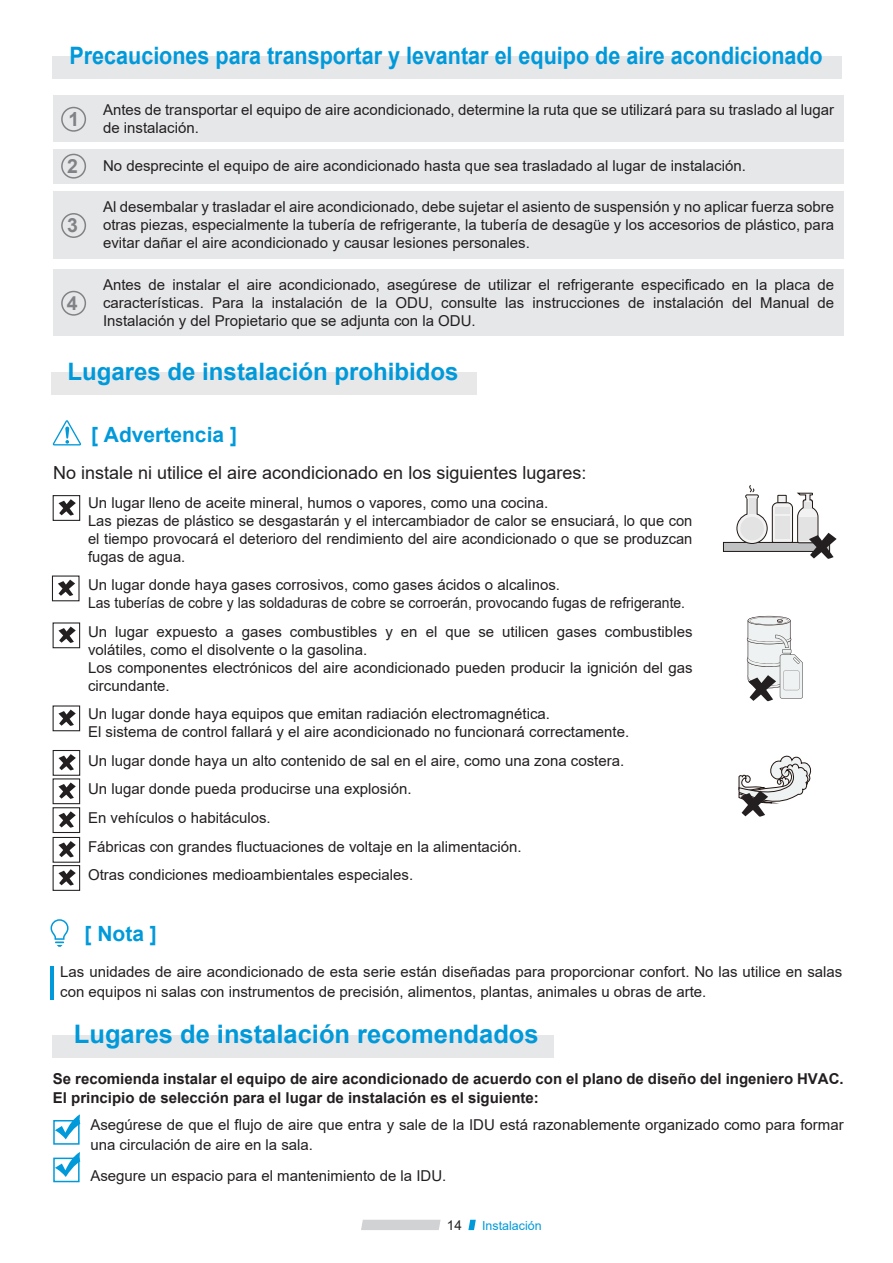
<style>
.page{position:relative;width:893px;height:1263px;background:#fff}
.page>*{position:absolute;margin:0;border:0;box-sizing:border-box;transform-origin:0 0}
.t1{font:700 25.5px "Arial";color:#0099da}
.t2{font:700 24px "Arial";color:#0099da;scale:.9 1}
.t3{font:700 24px "Arial";color:#0099da}
.t4{font:700 21px "Arial";color:#0099da}
.t5{font:700 19.5px "Arial";color:#808285}
.t6{font:18px "Arial";color:#231f20}
.t7{font:15px/18px "Arial";color:#231f20}
.t8{font:700 15px/19.2px "Arial";color:#231f20}
.t9{font:13.5px "Arial";color:#231f20}
.t10{font:12.45px "Arial";color:#0099da}
</style>
<div class="page">
<svg style="left:361px;top:1220px;width:80px;height:10px"></svg>
<svg style="left:468px;top:1220px;width:8px;height:10px"></svg>
<hr style="left:51px;top:966px;width:3px;height:34px;background:#0099da">
<svg style="left:50px;top:919px;width:19px;height:28px"></svg>
<svg style="left:53px;top:420px;width:28px;height:25px"></svg>
<div style="left:51px;top:373px;width:425px;height:22px;background:#e8e8e9"></div>
<svg style="left:747px;top:616px;width:56px;height:85px"></svg>
<svg style="left:738px;top:755px;width:74px;height:62px"></svg>
<div style="left:53px;top:495px;width:27px;height:26px;border:1px solid #231f20"></div>
<svg style="left:59px;top:499px;width:17px;height:17px"></svg>
<div style="left:52px;top:575px;width:28px;height:26px;border:1px solid #231f20"></div>
<svg style="left:58px;top:580px;width:17px;height:16px"></svg>
<div style="left:53px;top:622px;width:27px;height:26px;border:1px solid #231f20"></div>
<svg style="left:58px;top:627px;width:18px;height:16px"></svg>
<div style="left:53px;top:705px;width:27px;height:26px;border:1px solid #231f20"></div>
<svg style="left:58px;top:710px;width:18px;height:16px"></svg>
<div style="left:53px;top:750px;width:27px;height:26px;border:1px solid #231f20"></div>
<svg style="left:59px;top:754px;width:17px;height:16px"></svg>
<div style="left:53px;top:778px;width:27px;height:26px;border:1px solid #231f20"></div>
<svg style="left:58px;top:782px;width:18px;height:17px"></svg>
<div style="left:53px;top:807px;width:27px;height:26px;border:1px solid #231f20"></div>
<svg style="left:58px;top:811px;width:18px;height:17px"></svg>
<div style="left:53px;top:837px;width:27px;height:26px;border:1px solid #231f20"></div>
<svg style="left:58px;top:841px;width:18px;height:16px"></svg>
<div style="left:53px;top:865px;width:27px;height:26px;border:1px solid #231f20"></div>
<svg style="left:58px;top:869px;width:18px;height:16px"></svg>
<div style="left:53px;top:1157px;width:27px;height:25px;border:2px solid #0099da"></div>
<svg style="left:55px;top:1152px;width:25px;height:25px"></svg>
<div style="left:53px;top:1120px;width:27px;height:25px;border:2px solid #0099da"></div>
<svg style="left:55px;top:1114px;width:25px;height:25px"></svg>
<div style="left:53px;top:1035px;width:501px;height:23px;background:#e6e7e9"></div>
<div style="left:723px;top:542px;width:107px;height:10px;background:#bfc1c3;border:1px solid #211814"></div>
<svg style="left:736px;top:485px;width:101px;height:74px"></svg>
<div style="left:740px;top:517px;width:24px;height:23px;background:#e3e3e3;border-radius:50%"></div>
<div style="left:749px;top:498px;width:6px;height:15px;background:#e3e3e3"></div>
<div style="left:53px;top:192px;width:791px;height:67px;background:#e6e7e9"></div>
<svg style="left:61px;top:213px;width:25px;height:25px"></svg>
<div style="left:53px;top:149px;width:791px;height:34px;background:#e6e7e9"></div>
<svg style="left:61px;top:154px;width:25px;height:25px"></svg>
<div style="left:53px;top:269px;width:791px;height:66px;background:#e6e7e9"></div>
<svg style="left:61px;top:291px;width:25px;height:25px"></svg>
<div style="left:53px;top:56px;width:789px;height:23px;background:#e6e7e9"></div>
<div style="left:53px;top:95px;width:791px;height:47px;background:#e6e7e9"></div>
<svg style="left:61px;top:107px;width:25px;height:25px"></svg>
<h2 class="t2" style="left:69px;top:38px;width:838px">Precauciones para transportar y levantar el equipo de aire acondicionado</h2>
<p class="t7" style="left:103px;top:100px;width:733px">Antes de transportar el equipo de aire acondicionado, determine la ruta que se utilizará para su traslado al lugar de instalación.</p>
<h3 class="t5" style="left:68px;top:105px;width:12px">1</h3>
<h3 class="t5" style="left:67px;top:152px;width:12px">2</h3>
<h3 class="t5" style="left:67px;top:211px;width:12px">3</h3>
<h3 class="t5" style="left:67px;top:289px;width:12px">4</h3>
<p class="t7" style="left:103px;top:156px;width:644px">No desprecinte el equipo de aire acondicionado hasta que sea trasladado al lugar de instalación.</p>
<p class="t7" style="left:103px;top:198px;width:733px;text-align:justify">Al desembalar y trasladar el aire acondicionado, debe sujetar el asiento de suspensión y no aplicar fuerza sobre otras piezas, especialmente la tubería de refrigerante, la tubería de desagüe y los accesorios de plástico, para evitar dañar el aire acondicionado y causar lesiones personales.</p>
<p class="t7" style="left:103px;top:275px;width:733px;text-align:justify">Antes de instalar el aire acondicionado, asegúrese de utilizar el refrigerante especificado en la placa de características. Para la instalación de la ODU, consulte las instrucciones de instalación del Manual de Instalación y del Propietario que se adjunta con la ODU.</p>
<h2 class="t3" style="left:68px;top:355px;width:392px">Lugares de instalación prohibidos</h2>
<h3 class="t4" style="left:91px;top:420px;width:147px">[ Advertencia ]</h3>
<p class="t6" style="left:53px;top:460px;width:535px">No instale ni utilice el aire acondicionado en los siguientes lugares:</p>
<p class="t7" style="left:88px;top:493px;width:606px">Un lugar lleno de aceite mineral, humos o vapores, como una cocina.<br>Las piezas de plástico se desgastarán y el intercambiador de calor se ensuciará, lo que con el tiempo provocará el deterioro del rendimiento del aire acondicionado o que se produzcan fugas de agua.</p>
<p class="t7" style="left:88px;top:576px;width:599px">Un lugar donde haya gases corrosivos, como gases ácidos o alcalinos.<br>Las tuberías de cobre y las soldaduras de cobre se corroerán, provocando fugas de refrigerante.</p>
<p class="t7" style="left:88px;top:622px;width:606px">Un lugar expuesto a gases combustibles y en el que se utilicen gases combustibles volátiles, como el disolvente o la gasolina.<br>Los componentes electrónicos del aire acondicionado pueden producir la ignición del gas circundante.</p>
<p class="t7" style="left:88px;top:705px;width:543px">Un lugar donde haya equipos que emitan radiación electromagnética.<br>El sistema de control fallará y el aire acondicionado no funcionará correctamente.</p>
<p class="t7" style="left:88px;top:746px;width:538px;line-height:28.5px">Un lugar donde haya un alto contenido de sal en el aire, como una zona costera.<br>Un lugar donde pueda producirse una explosión.<br>En vehículos o habitáculos.<br>Fábricas con grandes fluctuaciones de voltaje en la alimentación.<br>Otras condiciones medioambientales especiales.</p>
<h3 class="t4" style="left:85px;top:919px;width:74px">[ Nota ]</h3>
<p class="t7" style="left:60px;top:962px;width:784px;line-height:19.5px">Las unidades de aire acondicionado de esta serie están diseñadas para proporcionar confort. No las utilice en salas con equipos ni salas con instrumentos de precisión, alimentos, plantas, animales u obras de arte.</p>
<h1 class="t1" style="left:74px;top:1016px;width:466px">Lugares de instalación recomendados</h1>
<p class="t8" style="left:53px;top:1069px;width:792px">Se recomienda instalar el equipo de aire acondicionado de acuerdo con el plano de diseño del ingeniero HVAC.<br>El principio de selección para el lugar de instalación es el siguiente:</p>
<p class="t7" style="left:90px;top:1115px;width:755px;line-height:20.2px">Asegúrese de que el flujo de aire que entra y sale de la IDU está razonablemente organizado como para formar una circulación de aire en la sala.</p>
<p class="t7" style="left:90px;top:1167px;width:357px">Asegure un espacio para el mantenimiento de la IDU.</p>
<p class="t9" style="left:447px;top:1215px;width:17px">14</p>
<p class="t10" style="left:482px;top:1217px;width:61px">Instalación</p>
</div>
